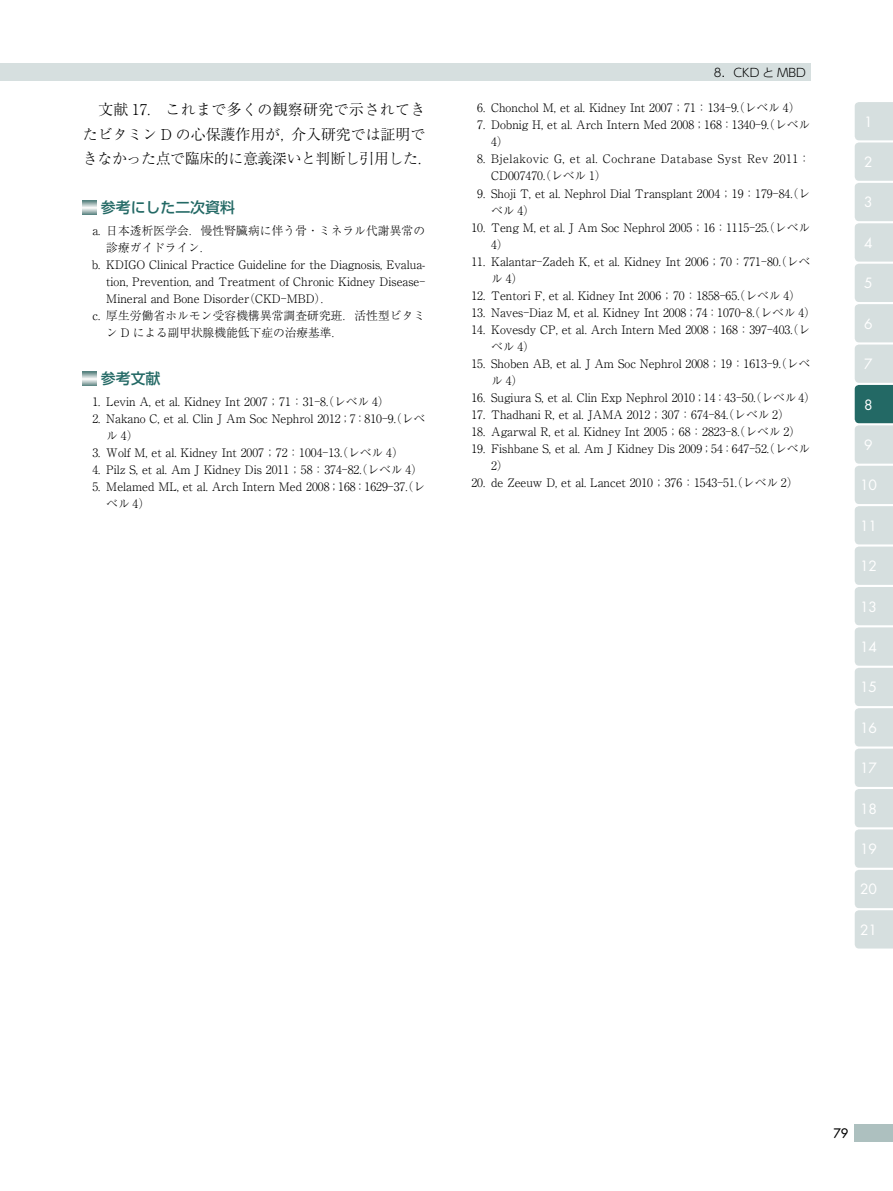
<style>
.page{position:relative;width:893px;height:1191px;background:#fff}
.page>*{position:absolute;margin:0;border:0;box-sizing:border-box;transform-origin:0 0}
.t1{font:300 14.85px/24.5px "Ryumin Pr 6";color:#000}
.t2{font:500 14.85px "UD Shin Go Pro";color:#236965}
.t3{font:13.8px "Futura Std";color:#fff}
.t4{font:500 12.75px "Futura Std";color:#000}
.t5{font:300 11.7px/17px "Ryumin Pr 6";color:#000}
.t6{font:300 11.7px/17px "Ryumin Pr 6";letter-spacing:.04em;color:#000}
.t7{font:300 11.7px "UD Shin Go Pro";color:#000}
</style>
<div class="page">
<svg style="left:83px;top:200px;width:14px;height:14px"></svg>
<svg style="left:83px;top:372px;width:14px;height:13px"></svg>
<div style="left:0;top:64px;width:810px;height:17px;background:#d6dfdf"></div>
<svg style="left:855px;top:102px;width:38px;height:846px;background:#d0dbdb"></svg>
<div style="left:855px;top:1124px;width:38px;height:17px;background:#adc0bf"></div>
<p class="t1" style="left:83px;top:96px;width:351px">　文献 17.　これまで多くの観察研究で示されてきたビタミン D の心保護作用が，介入研究では証明できなかった点で臨床的に意義深いと判断し引用した．</p>
<p class="t2" style="left:101px;top:195px;width:135px">参考にした二次資料</p>
<p class="t5" style="left:92px;top:221px;width:334px">a. 日本透析医学会．慢性腎臓病に伴う骨・ミネラル代謝異常の</p>
<p class="t5" style="left:106px;top:238px;width:107px">診療ガイドライン．</p>
<p class="t5" style="left:92px;top:255px;width:335px">b. KDIGO Clinical Practice Guideline for the Diagnosis, Evalua-</p>
<p class="t5" style="left:106px;top:272px;width:320px">tion, Prevention, and Treatment of Chronic Kidney Disease—</p>
<p class="t5" style="left:106px;top:289px;width:227px">Mineral and Bone Disorder（CKD—MBD）．</p>
<p class="t5" style="left:93px;top:306px;width:334px">c. 厚生労働省ホルモン受容機構異常調査研究班．活性型ビタミ</p>
<p class="t5" style="left:106px;top:323px;width:238px">ン D による副甲状腺機能低下症の治療基準．</p>
<p class="t2" style="left:101px;top:366px;width:61px">参考文献</p>
<p class="t5" style="left:92px;top:392px;width:299px">1. Levin A, et al. Kidney Int 2007；71：31—8.（レベル 4）</p>
<p class="t5" style="left:106px;top:409px;width:320px;text-indent:-14px">2. Nakano C, et al. Clin J Am Soc Nephrol 2012；7：810—9.（レベル 4）</p>
<p class="t5" style="left:92px;top:443px;width:313px">3. Wolf M, et al. Kidney Int 2007；72：1004—13.（レベル 4）</p>
<p class="t5" style="left:92px;top:460px;width:332px">4. Pilz S, et al. Am J Kidney Dis 2011；58：374—82.（レベル 4）</p>
<p class="t5" style="left:106px;top:477px;width:320px;text-indent:-14px">5. Melamed ML, et al. Arch Intern Med 2008；168：1629—37.（レベル 4）</p>
<p class="t7" style="left:714px;top:63px;width:93px">8．CKD と MBD</p>
<p class="t5" style="left:477px;top:99px;width:325px">6. Chonchol M, et al. Kidney Int 2007；71：134—9.（レベル 4）</p>
<p class="t5" style="left:491px;top:116px;width:320px;text-indent:-14px">7. Dobnig H, et al. Arch Intern Med 2008；168：1340—9.（レベル<br>4）</p>
<p class="t6" style="left:491px;top:150px;width:320px;text-indent:-14px">8. Bjelakovic G, et al. Cochrane Database Syst Rev 2011：<br>CD007470.（レベル 1）</p>
<p class="t5" style="left:491px;top:184px;width:320px;text-indent:-14px">9. Shoji T, et al. Nephrol Dial Transplant 2004；19：179—84.（レベル 4）</p>
<p class="t5" style="left:491px;top:218px;width:320px;text-indent:-20px">10. Teng M, et al. J Am Soc Nephrol 2005；16：1115—25.（レベル<br>4）</p>
<p class="t5" style="left:491px;top:252px;width:320px;text-indent:-20px">11. Kalantar—Zadeh K, et al. Kidney Int 2006；70：771—80.（レベル 4）</p>
<p class="t5" style="left:471px;top:286px;width:331px">12. Tentori F, et al. Kidney Int 2006；70：1858—65.（レベル 4）</p>
<p class="t5" style="left:471px;top:303px;width:346px">13. Naves—Diaz M, et al. Kidney Int 2008；74：1070—8.（レベル 4）</p>
<p class="t5" style="left:491px;top:320px;width:320px;text-indent:-20px">14. Kovesdy CP, et al. Arch Intern Med 2008；168：397—403.（レベル 4）</p>
<p class="t5" style="left:491px;top:354px;width:320px;text-indent:-20px">15. Shoben AB, et al. J Am Soc Nephrol 2008；19：1613—9.（レベル 4）</p>
<p class="t5" style="left:471px;top:388px;width:346px">16. Sugiura S, et al. Clin Exp Nephrol 2010；14：43—50.（レベル4）</p>
<p class="t5" style="left:471px;top:405px;width:320px">17. Thadhani R, et al. JAMA 2012；307：674—84.（レベル 2）</p>
<p class="t5" style="left:471px;top:422px;width:331px">18. Agarwal R, et al. Kidney Int 2005；68：2823—8.（レベル 2）</p>
<p class="t5" style="left:491px;top:439px;width:320px;text-indent:-20px">19. Fishbane S, et al. Am J Kidney Dis 2009；54：647—52.（レベル<br>2）</p>
<p class="t5" style="left:471px;top:473px;width:329px">20. de Zeeuw D, et al. Lancet 2010；376：1543—51.（レベル 2）</p>
<p class="t3" style="left:864px;top:113px;width:10px">1</p>
<p class="t3" style="left:864px;top:153px;width:10px">2</p>
<p class="t3" style="left:864px;top:194px;width:10px">3</p>
<p class="t3" style="left:864px;top:234px;width:10px">4</p>
<p class="t3" style="left:864px;top:274px;width:10px">5</p>
<p class="t3" style="left:864px;top:315px;width:10px">6</p>
<p class="t3" style="left:864px;top:355px;width:10px">7</p>
<p class="t3" style="left:864px;top:395px;width:10px">8</p>
<p class="t3" style="left:864px;top:436px;width:10px">9</p>
<p class="t3" style="left:860px;top:476px;width:19px">10</p>
<p class="t3" style="left:860px;top:517px;width:19px">11</p>
<p class="t3" style="left:860px;top:557px;width:19px">12</p>
<p class="t3" style="left:860px;top:597px;width:19px">13</p>
<p class="t3" style="left:860px;top:638px;width:19px">14</p>
<p class="t3" style="left:860px;top:678px;width:19px">15</p>
<p class="t3" style="left:860px;top:719px;width:19px">16</p>
<p class="t3" style="left:860px;top:759px;width:19px">17</p>
<p class="t3" style="left:860px;top:799px;width:19px">18</p>
<p class="t3" style="left:860px;top:840px;width:19px">19</p>
<p class="t3" style="left:860px;top:880px;width:19px">20</p>
<p class="t3" style="left:860px;top:921px;width:19px">21</p>
<p class="t4" style="left:834px;top:1125px;width:16px">79</p>
</div>
